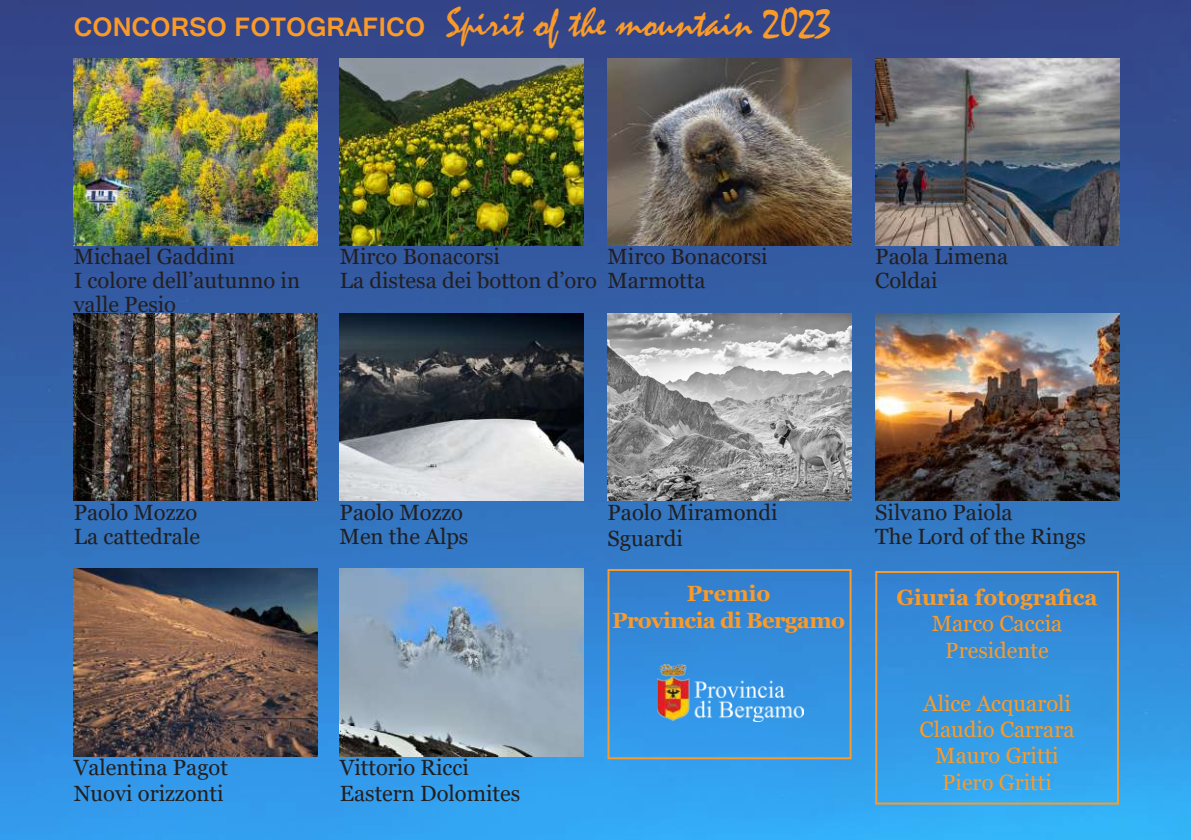
<style>
.page{position:relative;width:1191px;height:840px;background:#fff}
.page>*{position:absolute;margin:0;border:0;box-sizing:border-box;transform-origin:0 0}
.t1{font:42px "Mistral";color:#f99a29}
.t2{font:22px/24px "Georgia";color:#231f20}
.t3{font:22px/26.4px "Georgia";color:#f99a29;text-align:center}
.t4{font:700 22px/26.4px "Georgia";letter-spacing:-.03em;color:#f99a29;text-align:center}
.t5{font:700 22px "Georgia";color:#f99a29}
.s1{font-family:"Gautami";font-weight:700;font-size:28px}
</style>
<div class="page">
<img style="left:0;top:0;width:1191px;height:839px">
<img style="left:74px;top:58px;width:243px;height:187px">
<img style="left:74px;top:313px;width:243px;height:187px">
<img style="left:74px;top:568px;width:243px;height:187px">
<img style="left:340px;top:58px;width:243px;height:187px">
<img style="left:339px;top:313px;width:244px;height:187px">
<img style="left:340px;top:568px;width:243px;height:187px">
<img style="left:607px;top:58px;width:244px;height:187px">
<img style="left:607px;top:313px;width:244px;height:187px">
<img style="left:875px;top:58px;width:244px;height:187px">
<img style="left:875px;top:313px;width:244px;height:187px">
<div style="left:875px;top:570px;width:244px;height:234px;border:2px solid #f99a29"></div>
<div style="left:607px;top:568px;width:244px;height:190px;border:2px solid #f99a29"></div>
<img style="left:657px;top:663px;width:146px;height:58px">
<h1 class="t1" style="left:74px;top:-3px;width:759px"><span class="s1">CONCORSO FOTOGRAFICO</span> Spirit of the mountain 2023</h1>
<p class="t2" style="left:74px;top:245px;width:228px">Michael Gaddini<br>I colore dell’autunno in valle Pesio</p>
<p class="t2" style="left:340px;top:245px;width:259px">Mirco Bonacorsi<br>La distesa dei botton d’oro</p>
<p class="t2" style="left:607px;top:245px;width:162px">Mirco Bonacorsi<br>Marmotta</p>
<p class="t2" style="left:875px;top:245px;width:134px">Paola Limena<br>Coldai</p>
<p class="t2" style="left:74px;top:500px;width:128px">Paolo Mozzo<br>La cattedrale</p>
<p class="t2" style="left:339px;top:500px;width:130px">Paolo Mozzo<br>Men the Alps</p>
<p class="t2" style="left:607px;top:499px;width:172px;line-height:26px">Paolo Miramondi<br>Sguardi</p>
<p class="t2" style="left:875px;top:500px;width:212px">Silvano Paiola<br>The Lord of the Rings</p>
<p class="t2" style="left:74px;top:754px;width:156px;line-height:26px">Valentina Pagot<br>Nuovi orizzonti</p>
<p class="t2" style="left:340px;top:754px;width:182px;line-height:26px">Vittorio Ricci<br>Eastern Dolomites</p>
<p class="t4" style="left:612px;top:580px;width:234px">Premio<br>Provincia di Bergamo</p>
<p class="t5" style="left:896px;top:582px;width:203px">Giuria fotografica</p>
<p class="t3" style="left:931px;top:610px;width:132px">Marco Caccia<br>Presidente</p>
<p class="t3" style="left:919px;top:689px;width:156px">Alice Acquaroli<br>Claudio Carrara<br>Mauro Gritti<br>Piero Gritti</p>
</div>
